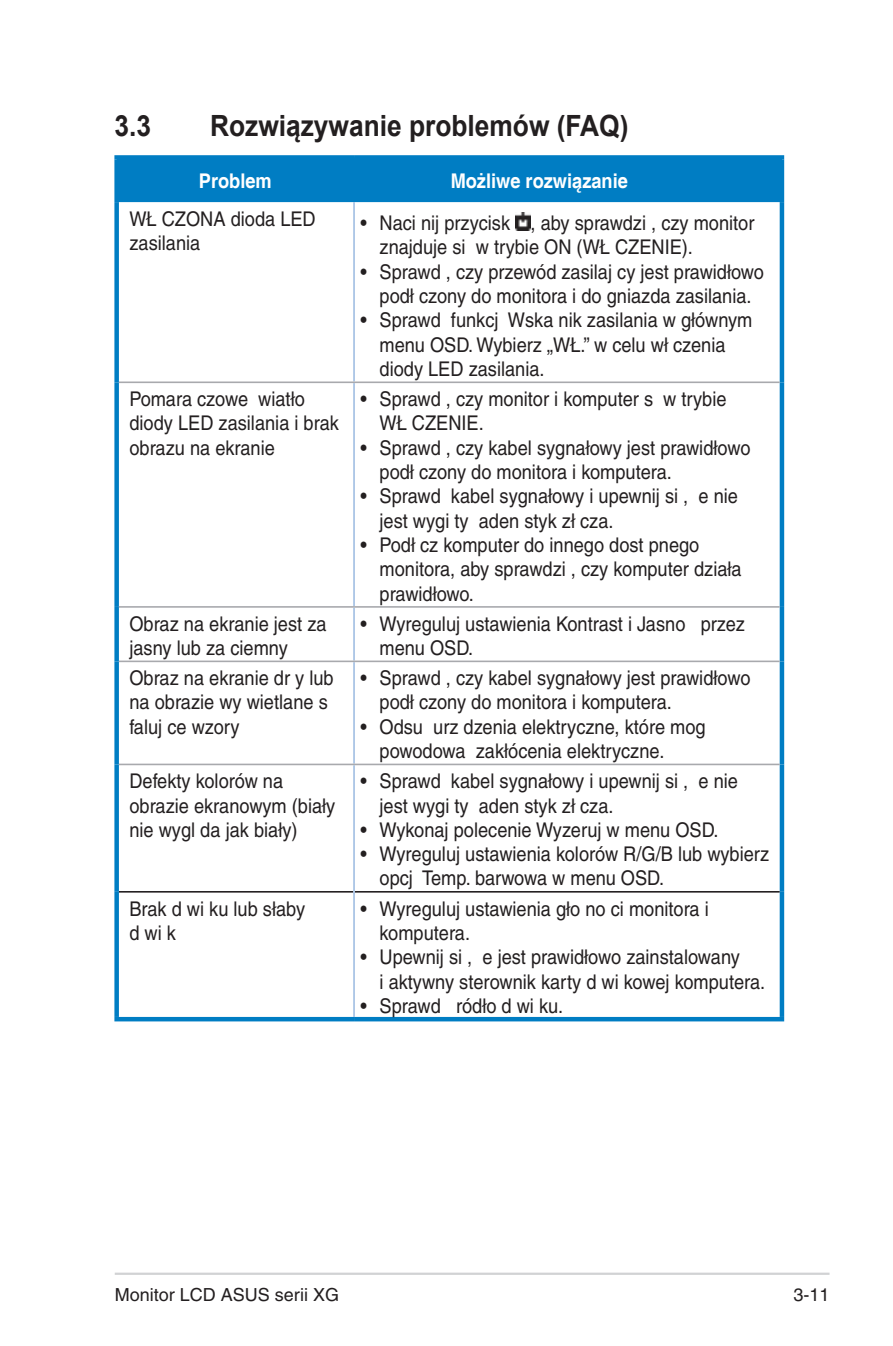
<style>
.page{position:relative;width:893px;height:1346px;background:#fff}
.page>*{position:absolute;margin:0;border:0;box-sizing:border-box;transform-origin:0 0}
.Heading_1{font:700 29.25px "Arial";color:#231f20;scale:.9 1}
.Table_Text_-new{font:20.25px/24.3px "Helvetica";color:#231f20;scale:.9 1}
.Table_Text_-new-2{font:700 20.25px "Helvetica";color:#fff;scale:.9 1}
.t1{font:18px "Helvetica";color:#231f20}
</style>
<div class="page">
<hr style="left:115px;top:1272px;width:714px;height:3px;background:#d1d2d4">
<div style="left:119px;top:160px;width:661px;height:42px;background:#007dc3"></div>
<div style="left:114px;top:202px;width:5px;height:180px;background:#007dc3"></div>
<hr style="left:780px;top:202px;width:4px;height:180px;background:#007dc3">
<div style="left:114px;top:382px;width:5px;height:225px;background:#007dc3"></div>
<hr style="left:780px;top:382px;width:4px;height:225px;background:#007dc3">
<div style="left:114px;top:607px;width:5px;height:54px;background:#007dc3"></div>
<hr style="left:780px;top:607px;width:4px;height:54px;background:#007dc3">
<div style="left:114px;top:661px;width:5px;height:103px;background:#007dc3"></div>
<hr style="left:780px;top:661px;width:4px;height:103px;background:#007dc3">
<div style="left:114px;top:764px;width:5px;height:128px;background:#007dc3"></div>
<hr style="left:780px;top:764px;width:4px;height:128px;background:#007dc3">
<div style="left:114px;top:892px;width:5px;height:125px;background:#007dc3"></div>
<hr style="left:780px;top:892px;width:4px;height:125px;background:#007dc3">
<hr style="left:114px;top:1017px;width:240px;height:4px;background:#007dc3">
<hr style="left:354px;top:1017px;width:430px;height:4px;background:#007dc3">
<hr style="left:119px;top:891px;width:234px;height:1px;background:#231f20">
<hr style="left:355px;top:891px;width:425px;height:1px;background:#231f20">
<div style="left:114px;top:155px;width:240px;height:5px;background:#007dc3"></div>
<div style="left:114px;top:160px;width:5px;height:42px;background:#007dc3"></div>
<div style="left:354px;top:155px;width:430px;height:5px;background:#007dc3"></div>
<hr style="left:780px;top:160px;width:4px;height:42px;background:#007dc3">
<hr style="left:353px;top:202px;width:2px;height:179px;background:#9fbde2">
<hr style="left:119px;top:381px;width:235px;height:2px;background:#a8a9ad">
<hr style="left:353px;top:383px;width:2px;height:223px;background:#9fbde2">
<hr style="left:354px;top:381px;width:426px;height:2px;background:#a8a9ad">
<hr style="left:119px;top:606px;width:235px;height:2px;background:#a8a9ad">
<hr style="left:353px;top:608px;width:2px;height:52px;background:#9fbde2">
<hr style="left:354px;top:606px;width:426px;height:2px;background:#a8a9ad">
<hr style="left:119px;top:660px;width:235px;height:2px;background:#a8a9ad">
<hr style="left:353px;top:662px;width:2px;height:101px;background:#9fbde2">
<hr style="left:354px;top:660px;width:426px;height:2px;background:#a8a9ad">
<hr style="left:119px;top:763px;width:235px;height:2px;background:#a8a9ad">
<hr style="left:353px;top:765px;width:2px;height:127px;background:#9fbde2">
<hr style="left:354px;top:763px;width:426px;height:2px;background:#a8a9ad">
<hr style="left:353px;top:892px;width:2px;height:125px;background:#9fbde2">
<img style="left:515px;top:213px;width:16px;height:17px">
<p class="Heading_1" style="left:114px;top:105px;width:42px">3.3</p>
<p class="Heading_1" style="left:210px;top:105px;width:466px">Rozwiązywanie problemów (FAQ)</p>
<p class="Table_Text_-new-2" style="left:199px;top:169px;width:83px">Problem</p>
<p class="Table_Text_-new-2" style="left:451px;top:169px;width:198px">Możliwe rozwiązanie</p>
<p class="Table_Text_-new" style="left:129px;top:207px;width:209px">WŁ CZONA dioda LED zasilania</p>
<p class="Table_Text_-new" style="left:380px;top:211px;width:418px;text-indent:-19px">• Naci nij przycisk , aby sprawdzi , czy monitor znajduje si w trybie ON (WŁ CZENIE).</p>
<p class="Table_Text_-new" style="left:360px;top:259px;width:450px;text-align:center">• Sprawd , czy przewód zasilaj cy jest prawidłowo podł czony do monitora i do gniazda zasilania.</p>
<p class="Table_Text_-new" style="left:380px;top:308px;width:416px;text-indent:-19px">• Sprawd funkcj Wska nik zasilania w głównym menu OSD. Wybierz „WŁ.” w celu wł czenia diody LED zasilania.</p>
<p class="Table_Text_-new" style="left:129px;top:387px;width:234px">Pomara czowe wiatło diody LED zasilania i brak obrazu na ekranie</p>
<p class="Table_Text_-new" style="left:380px;top:387px;width:387px;text-indent:-19px">• Sprawd , czy monitor i komputer s w trybie<br>WŁ CZENIE.</p>
<p class="Table_Text_-new" style="left:380px;top:435px;width:414px;text-indent:-19px">• Sprawd , czy kabel sygnałowy jest prawidłowo podł czony do monitora i komputera.</p>
<p class="Table_Text_-new" style="left:380px;top:484px;width:400px;text-indent:-19px">• Sprawd kabel sygnałowy i upewnij si , że nie jest wygi ty żaden styk zł cza.</p>
<p class="Table_Text_-new" style="left:380px;top:533px;width:404px;text-indent:-19px">• Podł cz komputer do innego dost pnego monitora, aby sprawdzi , czy komputer działa prawidłowo.</p>
<p class="Table_Text_-new" style="left:129px;top:611px;width:221px">Obraz na ekranie jest za jasny lub za ciemny</p>
<p class="Table_Text_-new" style="left:380px;top:611px;width:407px;text-indent:-19px">• Wyreguluj ustawienia Kontrast i Jasność przez menu OSD.</p>
<p class="Table_Text_-new" style="left:129px;top:666px;width:228px">Obraz na ekranie drży lub na obrazie wy wietlane s faluj ce wzory</p>
<p class="Table_Text_-new" style="left:380px;top:666px;width:414px;text-indent:-19px">• Sprawd , czy kabel sygnałowy jest prawidłowo podł czony do monitora i komputera.</p>
<p class="Table_Text_-new" style="left:380px;top:714px;width:364px;text-indent:-19px">• Odsu urz dzenia elektryczne, które mog powodowa zakłócenia elektryczne.</p>
<p class="Table_Text_-new" style="left:129px;top:769px;width:230px">Defekty kolorów na obrazie ekranowym (biały nie wygl da jak biały)</p>
<p class="Table_Text_-new" style="left:380px;top:769px;width:400px;text-indent:-19px">• Sprawd kabel sygnałowy i upewnij si , że nie jest wygi ty żaden styk zł cza.</p>
<p class="Table_Text_-new" style="left:360px;top:817px;width:399px">• Wykonaj polecenie Wyzeruj w menu OSD.</p>
<p class="Table_Text_-new" style="left:380px;top:842px;width:434px;text-indent:-19px">• Wyreguluj ustawienia kolorów R/G/B lub wybierz opcj Temp. barwowa w menu OSD.</p>
<p class="Table_Text_-new" style="left:129px;top:896px;width:197px">Brak d wi ku lub słaby dwik</p>
<p class="Table_Text_-new" style="left:380px;top:896px;width:367px;text-indent:-19px">• Wyreguluj ustawienia gło no ci monitora i komputera.</p>
<p class="Table_Text_-new" style="left:380px;top:945px;width:430px;text-indent:-19px">• Upewnij si , że jest prawidłowo zainstalowany<br>i aktywny sterownik karty d wi kowej komputera.</p>
<p class="Table_Text_-new" style="left:360px;top:993px;width:227px">• Sprawd ródło d wi ku.</p>
<p class="t1" style="left:115px;top:1284px;width:226px">Monitor LCD ASUS serii XG</p>
<p class="t1" style="left:793px;top:1284px;width:38px">3-11</p>
</div>
